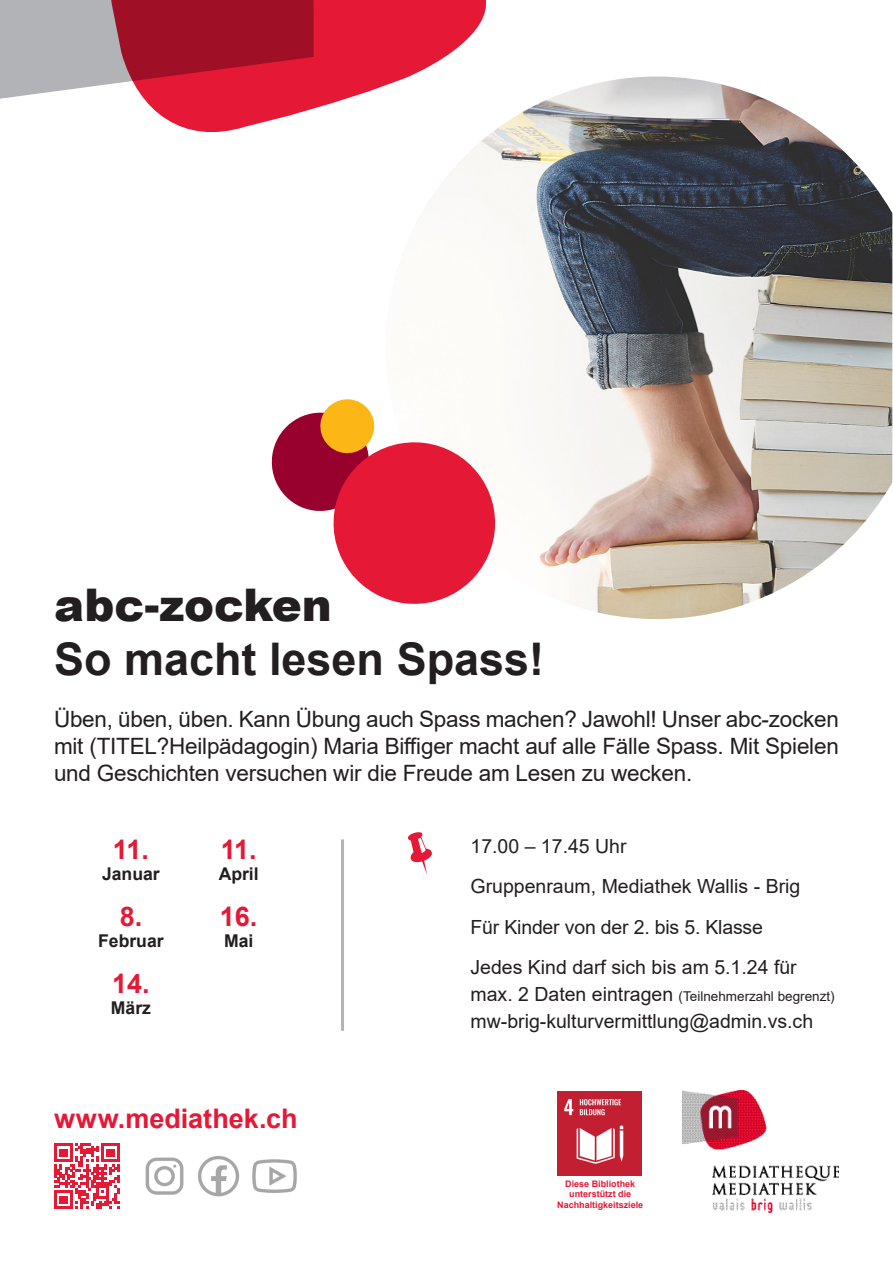
<style>
.page{position:relative;width:893px;height:1263px;background:#fff}
.page>*{position:absolute;margin:0;border:0;box-sizing:border-box;transform-origin:0 0}
.t1{font:700 45px "Arial";color:#231f20}
.t2{font:900 45px "Arial";color:#231f20}
.t3{font:700 27px "Arial";color:#e51836}
.t4{font:22.5px/27px "Arial";letter-spacing:-.01em;color:#231f20;text-align:justify}
.t5{font:19.5px "Arial";color:#231f20}
.t6{font:700 17.55px "Arial";color:#231f20}
.t7{font:13.5px "Arial";color:#231f20}
.t8{font:700 9px/10.8px "Arial";color:#e51836;text-align:center}
.s1{font-size:19.5px}
</style>
<div class="page">
<svg style="left:145px;top:0;width:341px;height:132px;fill:#e51836"></svg>
<svg style="left:0;top:0;width:314px;height:100px;background:#b65465"></svg>
<svg style="left:54px;top:1143px;width:66px;height:66px"></svg>
<img style="left:145px;top:1156px;width:95px;height:41px">
<img style="left:252px;top:1159px;width:45px;height:34px">
<img style="left:682px;top:1090px;width:157px;height:122px">
<img style="left:386px;top:77px;width:506px;height:542px">
<hr style="left:341px;top:839px;width:3px;height:192px;background:#b2b3b7">
<svg style="left:271px;top:398px;width:229px;height:211px"></svg>
<img style="left:557px;top:1091px;width:85px;height:85px">
<p class="t2" style="left:54px;top:572px;width:279px">abc-zocken</p>
<p class="t1" style="left:54px;top:628px;width:492px">So macht lesen Spass!</p>
<p class="t4" style="left:54px;top:705px;width:786px">Üben, üben, üben. Kann Übung auch Spass machen? Jawohl! Unser abc-zocken mit (TITEL?Heilpädagogin) Maria Biffiger macht auf alle Fälle Spass. Mit Spielen und Geschichten versuchen wir die Freude am Lesen zu wecken.</p>
<p class="t3" style="left:113px;top:830px;width:38px">11.</p>
<p class="t6" style="left:102px;top:862px;width:59px">Januar</p>
<p class="t3" style="left:120px;top:897px;width:24px">8.</p>
<p class="t6" style="left:98px;top:928px;width:67px">Februar</p>
<p class="t3" style="left:112px;top:964px;width:39px">14.</p>
<p class="t6" style="left:111px;top:995px;width:42px">März</p>
<p class="t3" style="left:221px;top:830px;width:38px">11.</p>
<p class="t6" style="left:219px;top:862px;width:42px">April</p>
<p class="t3" style="left:220px;top:897px;width:39px">16.</p>
<p class="t6" style="left:224px;top:928px;width:31px">Mai</p>
<p class="t3" style="left:54px;top:1100px;width:245px">www.mediathek.ch</p>
<p class="t5" style="left:470px;top:832px;width:158px">17.00 – 17.45 Uhr</p>
<p class="t5" style="left:470px;top:873px;width:331px">Gruppenraum, Mediathek Wallis - Brig</p>
<p class="t5" style="left:470px;top:913px;width:294px">Für Kinder von der 2. bis 5. Klasse</p>
<p class="t5" style="left:470px;top:954px;width:328px">Jedes Kind darf sich bis am 5.1.24 für</p>
<p class="t7" style="left:470px;top:987px;width:366px"><span class="s1">max. 2 Daten eintragen</span> (Teilnehmerzahl begrenzt)</p>
<p class="t5" style="left:470px;top:1008px;width:344px">mw-brig-kulturvermittlung@admin.vs.ch</p>
<p class="t8" style="left:565px;top:1178px;width:72px">Diese Bibliothek unterstützt die</p>
<p class="t8" style="left:557px;top:1200px;width:88px">Nachhaltigkeitsziele</p>
</div>
